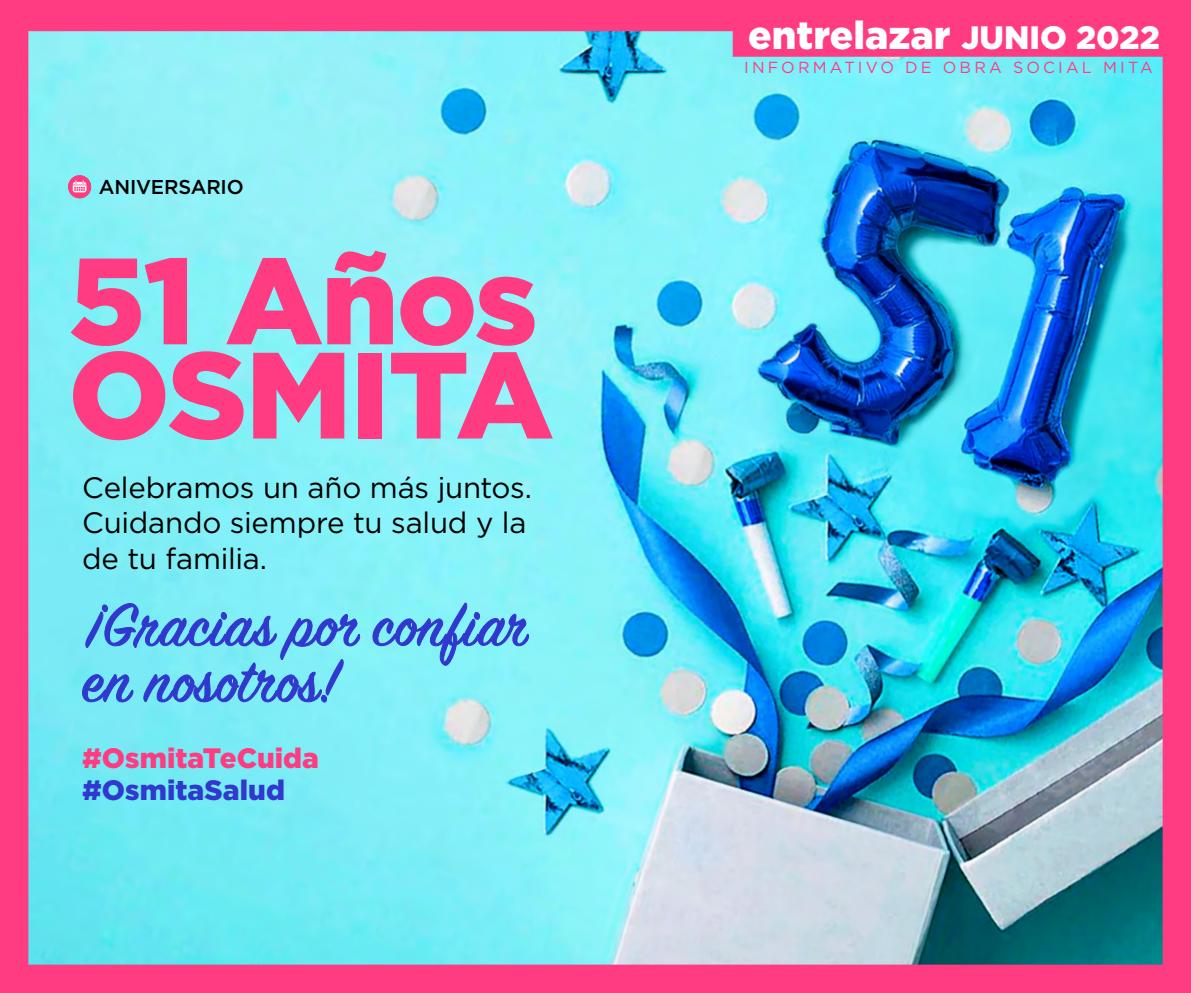
<style>
.page{position:relative;width:1191px;height:993px;background:#fff}
.page>*{position:absolute;margin:0;border:0;box-sizing:border-box;transform-origin:0 0}
.t1{font:900 122.4px/94.2px "Gotham";letter-spacing:-.015em;color:#ff3b81}
.t2{font:66px/56px "Sign Painter House Script";letter-spacing:.02em;color:#3038cd}
.t3{font:900 39px "Gotham";color:#fff}
.t4{font:29.4px/35.4px "Gotham";letter-spacing:-.01em;color:#000}
.t5{font:900 28px "Gotham";color:#ff3b81}
.t6{font:900 28px "Gotham";letter-spacing:.005em;color:#3038cd}
.t7{font:500 20px "Gotham";letter-spacing:-.01em;color:#000}
.t8{font:16px "Gotham";letter-spacing:.2em;color:#ff3b81}
.s1{font-size:32.4px}
</style>
<div class="page">
<img style="left:0;top:0;width:1191px;height:992px">
<svg style="left:68px;top:175px;width:23px;height:23px"></svg>
<svg style="left:73px;top:179px;width:13px;height:15px"></svg>
<svg style="left:369px;top:601px;width:161px;height:65px"></svg>
<svg style="left:79px;top:602px;width:282px;height:101px"></svg>
<p class="t7" style="left:99px;top:174px;width:146px">ANIVERSARIO</p>
<h1 class="t1" style="left:68px;top:252px;width:486px">51 Años<br>OSMITA</h1>
<p class="t4" style="left:82px;top:469px;width:451px">Celebramos un año más juntos.<br>Cuidando siempre tu salud y la de tu familia.</p>
<h2 class="t2" style="left:82px;top:602px;width:450px">¡Gracias por confiar en nosotros!</h2>
<p class="t5" style="left:82px;top:738px;width:238px">#OsmitaTeCuida</p>
<p class="t6" style="left:82px;top:770px;width:204px">#OsmitaSalud</p>
<h3 class="t3" style="left:748px;top:8px;width:413px">entrelazar <span class="s1">JUNIO 2022</span></h3>
<p class="t8" style="left:744px;top:57px;width:410px">INFORMATIVO DE OBRA SOCIAL MITA</p>
</div>
